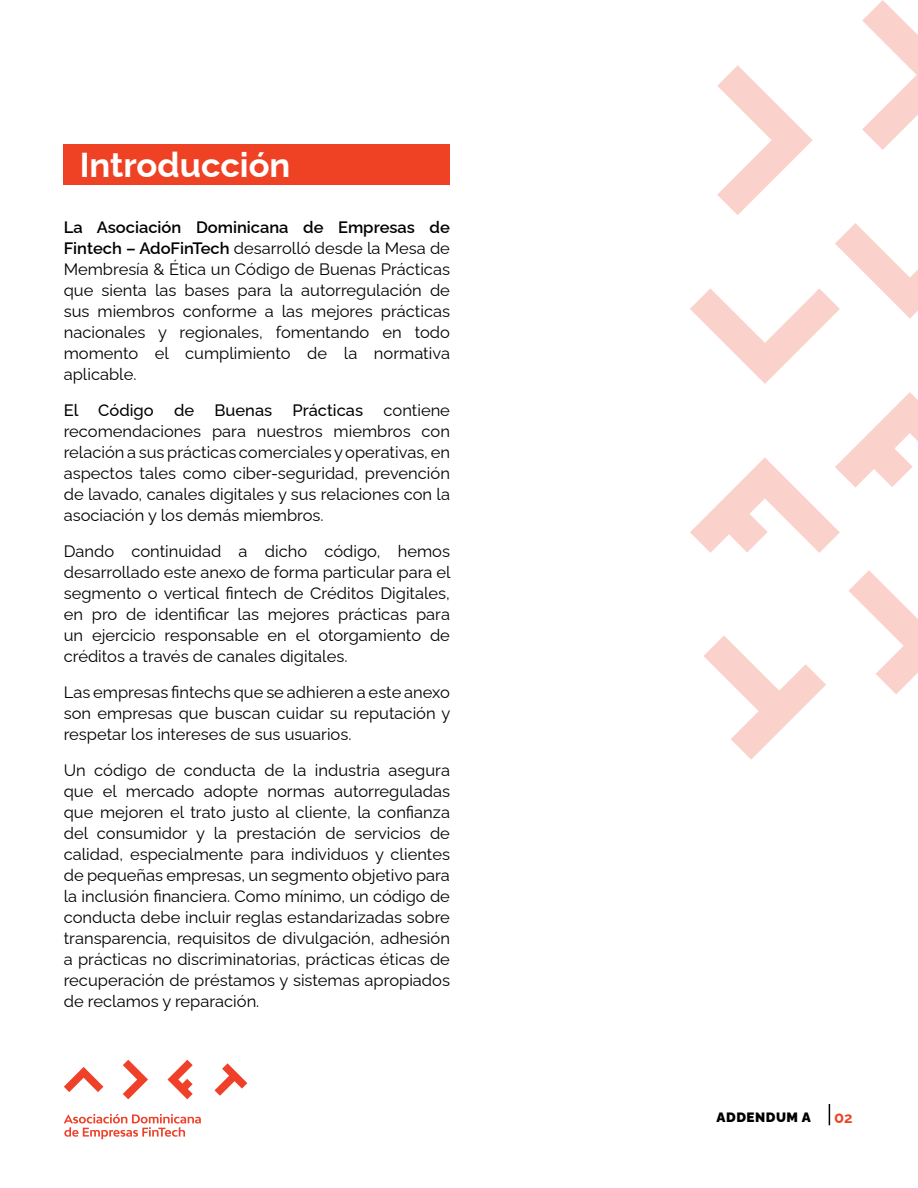
<style>
.page{position:relative;width:918px;height:1188px;background:#fff}
.page>*{position:absolute;margin:0;border:0;box-sizing:border-box;transform-origin:0 0}
.t1{font:700 34.5px "Raleway";color:#fff}
.t2{font:16.5px/21px "Raleway";color:#000;text-align:justify}
.t3{font:900 13.5px "Raleway";color:#000}
.t4{font:900 13.5px "Raleway";letter-spacing:.04em;color:#000}
.s1{font-weight:600}
.s2{font-weight:500}
.s3{font-weight:700;font-size:16.5px;color:#ef4227}
.s4{font-weight:700;font-size:15px;color:#ef4227}
</style>
<div class="page">
<svg style="left:64px;top:1067px;width:39px;height:25px"></svg>
<svg style="left:123px;top:1060px;width:25px;height:39px"></svg>
<svg style="left:215px;top:1063px;width:32px;height:33px"></svg>
<svg style="left:167px;top:1060px;width:26px;height:39px"></svg>
<svg style="left:64px;top:1114px;width:137px;height:25px"></svg>
<svg style="left:829px;top:1104px;width:1px;height:21px"></svg>
<div style="left:63px;top:145px;width:386px;height:40px;background:#ef4225"></div>
<svg style="left:862px;top:0;width:56px;height:150px"></svg>
<svg style="left:848px;top:570px;width:70px;height:124px"></svg>
<svg style="left:717px;top:65px;width:96px;height:150px"></svg>
<svg style="left:690px;top:223px;width:228px;height:161px"></svg>
<svg style="left:704px;top:636px;width:122px;height:124px"></svg>
<svg style="left:690px;top:392px;width:228px;height:161px"></svg>
<h1 class="t1" style="left:80px;top:137px;width:212px">Introducción</h1>
<p class="t2" style="left:64px;top:214px;width:388px"><span class="s1">La Asociación Dominicana de Empresas de Fintech – AdoFinTech</span> desarrolló desde la Mesa de Membresía &amp; Ética un Código de Buenas Prácticas que sienta las bases para la autorregulación de sus miembros conforme a las mejores prácticas nacionales y regionales, fomentando en todo momento el cumplimiento de la normativa aplicable.</p>
<p class="t2" style="left:64px;top:397px;width:388px"><span class="s2">El Código de Buenas Prácticas</span> contiene recomendaciones para nuestros miembros con relación a sus prácticas comerciales y operativas, en aspectos tales como ciber-seguridad, prevención de lavado, canales digitales y sus relaciones con la asociación y los demás miembros.</p>
<p class="t2" style="left:64px;top:538px;width:388px">Dando continuidad a dicho código, hemos desarrollado este anexo de forma particular para el segmento o vertical fintech de Créditos Digitales, en pro de identificar las mejores prácticas para un ejercicio responsable en el otorgamiento de créditos a través de canales digitales.</p>
<p class="t2" style="left:64px;top:679px;width:388px">Las empresas fintechs que se adhieren a este anexo son empresas que buscan cuidar su reputación y respetar los intereses de sus usuarios.</p>
<p class="t2" style="left:64px;top:757px;width:388px">Un código de conducta de la industria asegura que el mercado adopte normas autorreguladas que mejoren el trato justo al cliente, la confianza del consumidor y la prestación de servicios de calidad, especialmente para individuos y clientes de pequeñas empresas, un segmento objetivo para la inclusión financiera. Como mínimo, un código de conducta debe incluir reglas estandarizadas sobre transparencia, requisitos de divulgación, adhesión a prácticas no discriminatorias, prácticas éticas de recuperación de préstamos y sistemas apropiados de reclamos y reparación.</p>
<p class="t3" style="left:608px;top:1107px;width:246px">CÓDIGO DE BUENAS PRÁCTIC S <span class="s3">0</span><span class="s4">2</span></p>
<p class="t4" style="left:717px;top:1107px;width:96px">ADDENDUM A</p>
</div>
